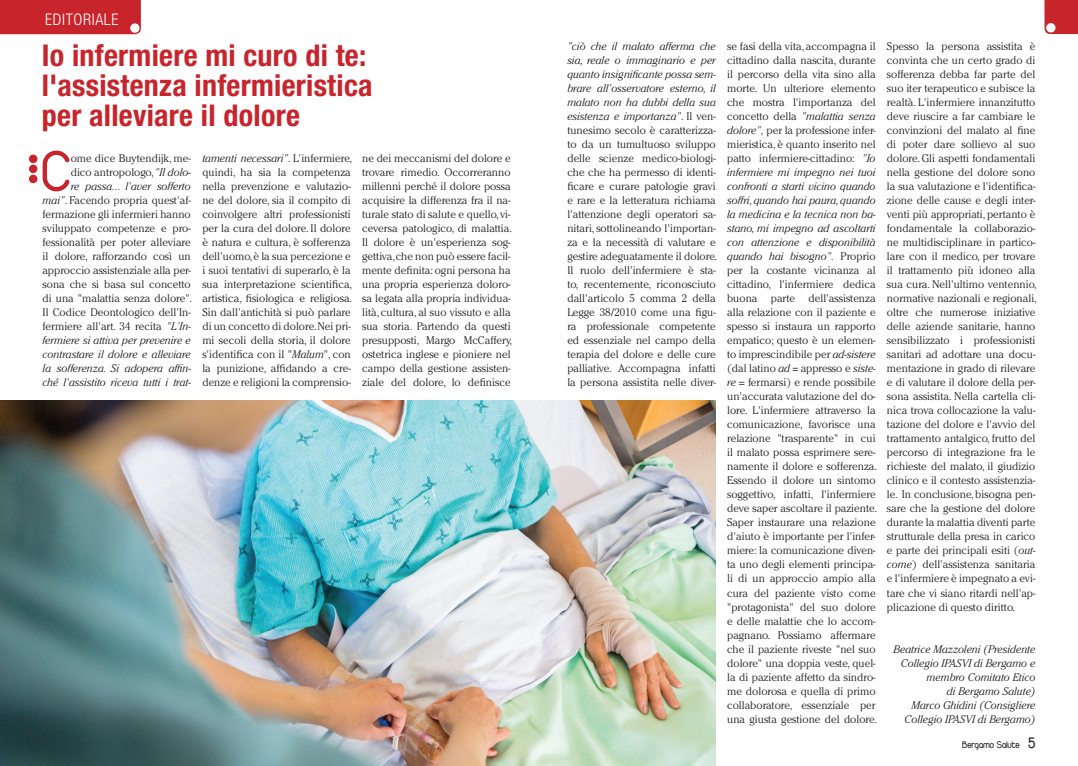
<style>
.page{position:relative;width:1078px;height:766px;background:#fff}
.page>*{position:absolute;margin:0;border:0;box-sizing:border-box;transform-origin:0 0}
.Paragrafo___Maiuscol{font:58px "Duepuntozero";color:#c8242b}
.t1{font:700 condensed 30px "Helvetica Neue";letter-spacing:.01em;color:#c8242b}
.t2{font:300 condensed 16px "Helvetica Neue";letter-spacing:.04em;color:#fff}
.Paragrafo___Maiuscol-2{font:300 11px/14px "Cheltenham";color:#231f20}
.Paragrafo_giustifica{font:italic 300 11px/14px "Cheltenham";color:#231f20;text-align:right}
.t3{font:10px "Duepuntozero";color:#231f20}
.s1{font-style:italic}
.s2{font-size:16px}
</style>
<div class="page">
<div style="left:0;top:0;width:141px;height:34px;background:#c8242b"></div>
<div style="left:130px;top:23px;width:9px;height:10px;background:#fff;border-radius:50%"></div>
<svg style="left:1044px;top:0;width:33px;height:34px"></svg>
<svg style="left:1045px;top:23px;width:10px;height:9px"></svg>
<div style="left:29px;top:164px;width:8px;height:9px;background:#c8242b;border-radius:50%"></div>
<div style="left:29px;top:175px;width:8px;height:8px;background:#c8242b;border-radius:50%"></div>
<div style="left:29px;top:155px;width:8px;height:8px;background:#c8242b;border-radius:50%"></div>
<img style="left:0;top:400px;width:715px;height:365px">
<p class="t2" style="left:45px;top:11px;width:75px">EDITORIALE</p>
<p class="t1" style="left:42px;top:37px;width:326px">Io infermiere mi curo di te:</p>
<p class="t1" style="left:42px;top:67px;width:332px">l'assistenza infermieristica</p>
<p class="t1" style="left:42px;top:97px;width:259px">per alleviare il dolore</p>
<p class="Paragrafo___Maiuscol" style="left:41px;top:139px;width:31px">C</p>
<p class="Paragrafo___Maiuscol-2" style="left:43px;top:151px;width:151px;text-align:right">ome dice Buytendijk, me-<br>dico antropologo, <span class="s1">"Il dolo-<br>re passa... l'aver sofferto<br>mai"</span>. Facendo propria quest'af&shy;fermazione gli infermieri hanno sviluppato competenze e pro&shy;fessionalità per poter alleviare il dolore, rafforzando così un approccio assistenziale alla per&shy;sona che si basa sul concetto di una "malattia senza dolore".<br>Il Codice Deontologico dell'In&shy;fermiere all'art. 34 recita <span class="s1">"L'In&shy;fermiere si attiva per prevenire e contrastare il dolore e alleviare la sofferenza. Si adopera affin&shy;ché l'assistito riceva tutti i trat-</span></p>
<p class="Paragrafo___Maiuscol-2" style="left:202px;top:151px;width:151px"><span class="s1">tamenti necessari"</span>. L'infermiere, quindi, ha sia la competenza nella prevenzione e valutazio&shy;ne del dolore, sia il compito di coinvolgere altri professionisti per la cura del dolore. Il dolore è natura e cultura, è sofferenza dell'uomo, è la sua percezione e i suoi tentativi di superarlo, è la sua interpretazione scientifica, artistica, fisiologica e religiosa.<br>Sin dall'antichità si può parlare di un concetto di dolore.Nei pri&shy;mi secoli della storia, il dolore s'identifica con il "<span class="s1">Malum</span>", con la punizione, affidando a cre&shy;denze e religioni la comprensio-</p>
<p class="Paragrafo___Maiuscol-2" style="left:362px;top:151px;width:151px">ne dei meccanismi del dolore e trovare rimedio. Occorreranno millenni perché il dolore possa acquisire la differenza fra il na&shy;turale stato di salute e quello, vi&shy;ceversa patologico, di malattia.<br>Il dolore è un'esperienza sog&shy;gettiva,che non può essere facil&shy;mente definita: ogni persona ha una propria esperienza doloro&shy;sa legata alla propria individua&shy;lità, cultura, al suo vissuto e alla sua storia. Partendo da questi presupposti, Margo McCaffery, ostetrica inglese e pioniere nel campo della gestione assisten&shy;ziale del dolore, lo definisce</p>
<p class="Paragrafo___Maiuscol-2" style="left:567px;top:39px;width:151px"><span class="s1">"ciò che il malato afferma che sia, reale o immaginario e per quanto insignificante possa sem&shy;brare all'osservatore esterno, il malato non ha dubbi della sua esistenza e importanza"</span>. Il ven&shy;tunesimo secolo è caratterizza&shy;to da un tumultuoso sviluppo delle scienze medico-biologi&shy;che che ha permesso di identi&shy;ficare e curare patologie gravi e rare e la letteratura richiama l'attenzione degli operatori sa&shy;nitari, sottolineando l'importan&shy;za e la necessità di valutare e gestire adeguatamente il dolore.<br>Il ruolo dell'infermiere è sta&shy;to, recentemente, riconosciuto dall'articolo 5 comma 2 della<br>Legge 38/2010 come una figu&shy;ra professionale competente ed essenziale nel campo della terapia del dolore e delle cure palliative. Accompagna infatti la persona assistita nelle diver-</p>
<p class="Paragrafo___Maiuscol-2" style="left:727px;top:39px;width:151px">se fasi della vita, accompagna il cittadino dalla nascita, durante il percorso della vita sino alla morte. Un ulteriore elemento che mostra l'importanza del concetto della <span class="s1">"malattia senza dolore",</span> per la professione infer&shy;mieristica, è quanto inserito nel patto infermiere-cittadino: <span class="s1">"Io infermiere mi impegno nei tuoi confronti a starti vicino quando soffri, quando hai paura, quando la medicina e la tecnica non ba&shy;stano, mi impegno ad ascoltarti con attenzione e disponibilità quando hai bisogno".</span> Proprio per la costante vicinanza al cittadino, l'infermiere dedica buona parte dell'assistenza alla relazione con il paziente e spesso si instaura un rapporto empatico; questo è un elemen&shy;to imprescindibile per <span class="s1">ad-sistere </span>(dal latino <span class="s1">ad</span> = appresso e <span class="s1">siste&shy;re</span> = fermarsi) e rende possibile un'accurata valutazione del do&shy;lore. L'infermiere attraverso la comunicazione, favorisce una relazione "trasparente" in cui il malato possa esprimere sere&shy;namente il dolore e sofferenza.<br>Essendo il dolore un sintomo soggettivo, infatti, l'infermiere deve saper ascoltare il paziente.<br>Saper instaurare una relazione d'aiuto è importante per l'infer&shy;miere: la comunicazione diven&shy;ta uno degli elementi principa&shy;li di un approccio ampio alla cura del paziente visto come "protagonista" del suo dolore e delle malattie che lo accom&shy;pagnano. Possiamo affermare che il paziente riveste "nel suo dolore" una doppia veste, quel&shy;la di paziente affetto da sindro&shy;me dolorosa e quella di primo collaboratore, essenziale per una giusta gestione del dolore.</p>
<p class="Paragrafo___Maiuscol-2" style="left:886px;top:39px;width:151px">Spesso la persona assistita è convinta che un certo grado di sofferenza debba far parte del suo iter terapeutico e subisce la realtà. L'infermiere innanzitutto deve riuscire a far cambiare le convinzioni del malato al fine di poter dare sollievo al suo dolore. Gli aspetti fondamentali nella gestione del dolore sono la sua valutazione e l'identifica&shy;zione delle cause e degli inter&shy;venti più appropriati, pertanto è fondamentale la collaborazio&shy;ne multidisciplinare in partico&shy;lare con il medico, per trovare il trattamento più idoneo alla sua cura. Nell'ultimo ventennio, normative nazionali e regionali, oltre che numerose iniziative delle aziende sanitarie, hanno sensibilizzato i professionisti sanitari ad adottare una docu&shy;mentazione in grado di rilevare e di valutare il dolore della per&shy;sona assistita. Nella cartella cli&shy;nica trova collocazione la valu&shy;tazione del dolore e l'avvio del trattamento antalgico, frutto del percorso di integrazione fra le richieste del malato, il giudizio clinico e il contesto assistenzia&shy;le. In conclusione, bisogna pen&shy;sare che la gestione del dolore durante la malattia diventi parte strutturale della presa in carico e parte dei principali esiti (<span class="s1">out&shy;come</span>) dell'assistenza sanitaria e l'infermiere è impegnato a evi&shy;tare che vi siano ritardi nell'ap&shy;plicazione di questo diritto.</p>
<p class="Paragrafo_giustifica" style="left:893px;top:641px;width:143px">Beatrice Mazzoleni (Presidente<br>Collegio IPASVI di Bergamo e membro Comitato Etico<br>di Bergamo Salute)</p>
<p class="Paragrafo_giustifica" style="left:904px;top:697px;width:132px">Marco Ghidini (Consigliere<br>Collegio IPASVI di Bergamo)</p>
<p class="t3" style="left:961px;top:739px;width:75px">Bergamo Salute <span class="s2">5</span></p>
</div>
